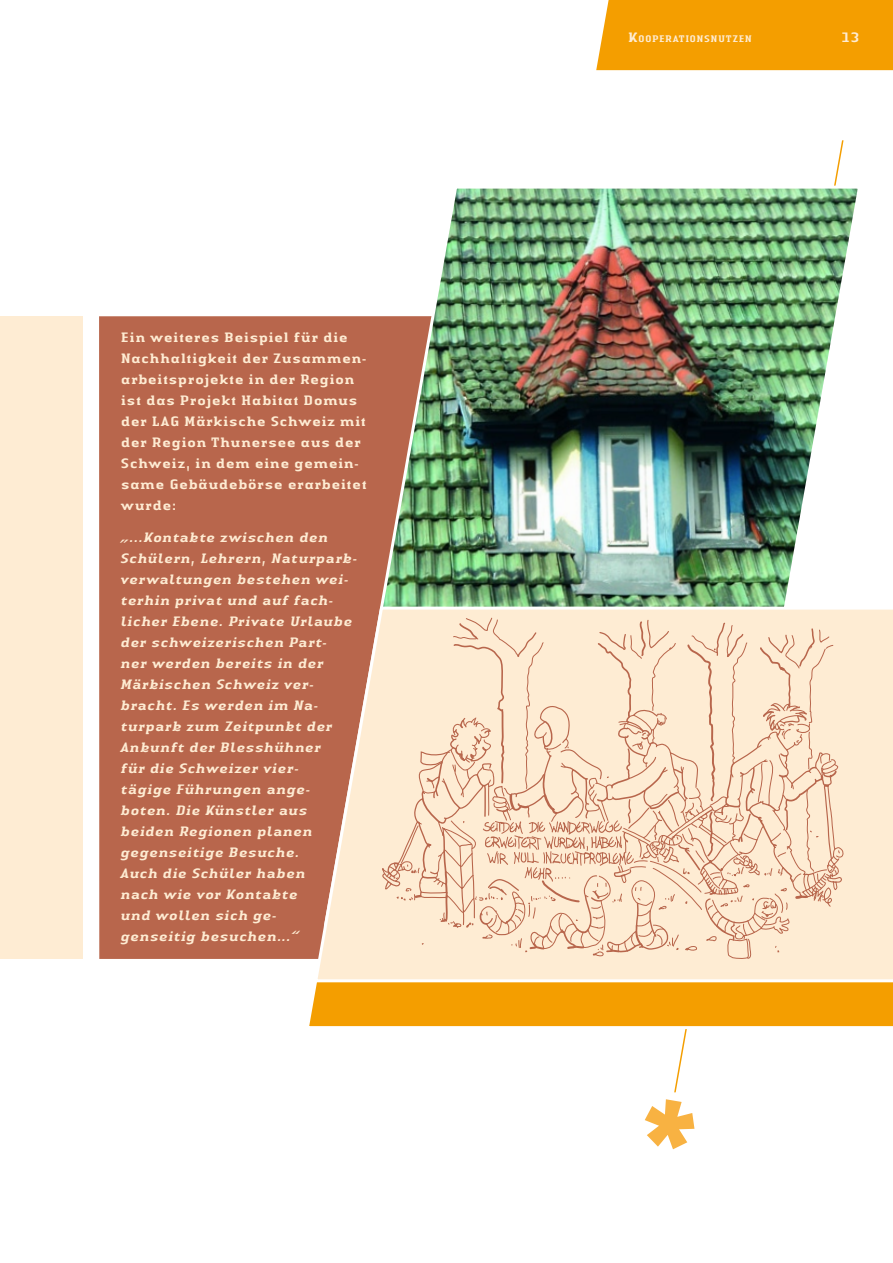
<style>
.page{position:relative;width:893px;height:1263px;background:#fff}
.page>*{position:absolute;margin:0;border:0;box-sizing:border-box;transform-origin:0 0}
.t1{font:italic 500 14.25px/21px "Authentic Serif LT";letter-spacing:.01em;color:#feecd3}
.t2{font:500 14.25px/21px "Authentic Serif LT";letter-spacing:.02em;color:#feecd3}
.t3{font:500 10.05px "Authentic Serif LT";letter-spacing:.045em;color:#feecd3}
.s1{font-size:14.25px}
</style>
<div class="page">
<svg style="left:309px;top:984px;width:584px;height:46px;background:#f4a617"></svg>
<svg style="left:0;top:316px;width:322px;height:643px;background:#bc7058"></svg>
<img style="left:322px;top:184px;width:536px;height:421px">
<div style="left:0;top:317px;width:83px;height:642px;background:#feecd3"></div>
<svg style="left:312px;top:605px;width:581px;height:379px;background:#edcfb5"></svg>
<svg style="left:382px;top:618px;width:461px;height:341px;background:#f7dfc6"></svg>
<svg style="left:645px;top:1099px;width:49px;height:50px"></svg>
<div style="left:596px;top:0;width:297px;height:70px;background:#f49e00"></div>
<p class="t2" style="left:121px;top:327px;width:248px">Ein weiteres Beispiel für die<br>Nachhaltigkeit der Zusammen&shy;arbeitsprojekte in der Region ist das Projekt Habitat Domus der LAG Märkische Schweiz mit der Region Thunersee aus der<br>Schweiz, in dem eine gemein&shy;same Gebäudebörse erarbeitet wurde:</p>
<p class="t1" style="left:121px;top:526px;width:238px">„...Kontakte zwischen den<br>Schülern, Lehrern, Naturpark&shy;verwaltungen bestehen wei&shy;terhin privat und auf fach&shy;licher Ebene. Private Urlaube der schweizerischen Part-<br>ner werden bereits in der<br>Märkischen Schweiz ver&shy;bracht. Es werden im Na&shy;turpark zum Zeitpunkt der<br>Ankunft der Blesshühner<br>für die Schweizer vier-<br>tägige Führungen ange&shy;boten. Die Künstler aus beiden Regionen planen gegenseitige Besuche.<br>Auch die Schüler haben<br>nach wie vor Kontakte<br>und wollen sich ge-<br>genseitig besuchen...“</p>
<p class="t3" style="left:628px;top:32px;width:125px"><span class="s1">K</span>OOPERATIONSNUTZEN</p>
<p class="t2" style="left:841px;top:26px;width:20px">13</p>
</div>
